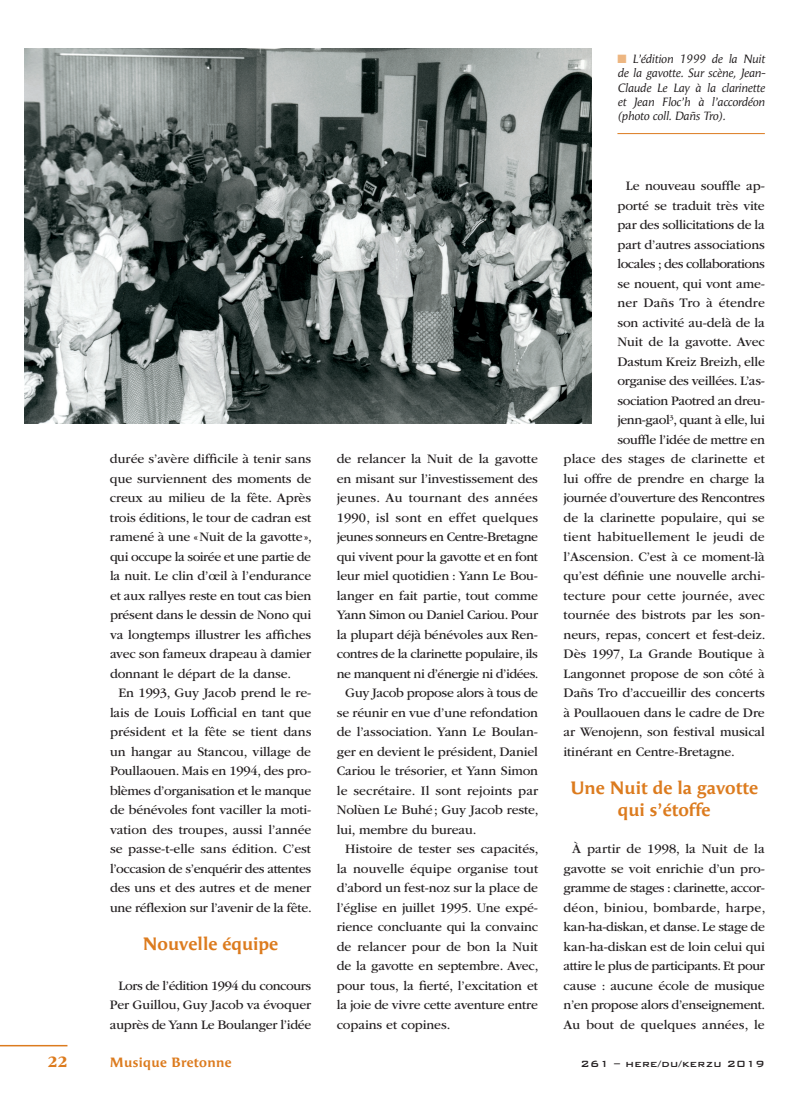
<style>
.page{position:relative;width:806px;height:1106px;background:#fff}
.page>*{position:absolute;margin:0;border:0;box-sizing:border-box;transform-origin:0 0}
.t1{font:700 18px/21.6px "Angie";color:#dc7b1e;text-align:center}
.t2{font:700 16.5px "ITC Garamond Std";color:#dc7b1e}
.t3{font:13.5px/19.5px "ITC Garamond Std";letter-spacing:-.01em;color:#231f20;text-align:center}
.t4{font:13.5px "ITC Garamond Std";letter-spacing:-.035em;color:#231f20}
.t5{font:13.5px "ITC Garamond Std";letter-spacing:-.03em;color:#231f20}
.t6{font:13.5px "ITC Garamond Std";letter-spacing:.015em;color:#231f20}
.t7{font:13.5px "ITC Garamond Std";letter-spacing:.01em;color:#231f20}
.t8{font:700 13.5px "Angie";letter-spacing:.025em;color:#dc7b1e}
.t9{font:italic 12px/14.4px "Angie";letter-spacing:-.01em;color:#231f20;text-align:justify}
.t10{font:500 12px "Bank Gothic BT";letter-spacing:.025em;color:#231f20}
.s1{color:#edb681}
</style>
<div class="page">
<hr style="left:0;top:1045px;width:67px;height:1px;background:#dc7b1e">
<hr style="left:617px;top:133px;width:148px;height:1px;background:#dc7b1e">
<img style="left:24px;top:48px;width:568px;height:375px">
<p class="t3" style="left:110px;top:449px;width:203px;text-align:justify">durée s’avère difficile à tenir sans que surviennent des moments de creux au milieu de la fête. Après trois éditions, le tour de cadran est ramené à une «Nuit de la gavotte», qui occupe la soirée et une partie de la nuit. Le clin d’œil à l’endurance et aux rallyes reste en tout cas bien présent dans le dessin de Nono qui va longtemps illustrer les affiches avec son fameux drapeau à damier donnant le départ de la danse.</p>
<p class="t3" style="left:110px;top:683px;width:203px">En 1993, Guy Jacob prend le re&shy;lais de Louis Lofficial en tant que président et la fête se tient dans un hangar au Stancou, village de Poullaouen. Mais en 1994, des pro&shy;blèmes d’organisation et le manque de bénévoles font vaciller la moti&shy;vation des troupes, aussi l’année se passe-t-elle sans édition. C’est l’occasion de s’enquérir des attentes des uns et des autres et de mener une réflexion sur l’avenir de la fête.</p>
<h1 class="t1" style="left:143px;top:934px;width:137px">Nouvelle équipe</h1>
<p class="t3" style="left:110px;top:976px;width:203px;text-align:justify;text-indent:9px">Lors de l’édition 1994 du concours Per Guillou, Guy Jacob va évoquer auprès de Yann Le Boulanger l’idée</p>
<p class="t3" style="left:337px;top:449px;width:203px">de relancer la Nuit de la gavotte</p>
<p class="t3" style="left:337px;top:468px;width:203px">en misant sur l’investissement des</p>
<p class="t6" style="left:337px;top:490px;width:203px">jeunes. Au tournant des années</p>
<p class="t6" style="left:337px;top:510px;width:203px">1990, isl sont en effet quelques</p>
<p class="t4" style="left:337px;top:529px;width:203px">jeunes sonneurs en Centre-Bretagne</p>
<p class="t3" style="left:337px;top:546px;width:203px">qui vivent pour la gavotte et en font</p>
<p class="t3" style="left:337px;top:566px;width:203px">leur miel quotidien : Yann Le Bou-</p>
<p class="t3" style="left:337px;top:585px;width:203px">langer en fait partie, tout comme</p>
<p class="t3" style="left:337px;top:605px;width:203px">Yann Simon ou Daniel Cariou. Pour</p>
<p class="t3" style="left:337px;top:624px;width:203px">la plupart déjà bénévoles aux Ren-</p>
<p class="t5" style="left:337px;top:646px;width:203px">contres de la clarinette populaire, ils</p>
<p class="t4" style="left:337px;top:666px;width:203px">ne manquent ni d’énergie ni d’idées.</p>
<p class="t3" style="left:345px;top:683px;width:194px">Guy Jacob propose alors à tous de</p>
<p class="t3" style="left:337px;top:702px;width:203px">se réunir en vue d’une refondation</p>
<p class="t3" style="left:337px;top:722px;width:203px">de l’association. Yann Le Boulan-</p>
<p class="t3" style="left:337px;top:741px;width:203px">ger en devient le président, Daniel</p>
<p class="t3" style="left:337px;top:761px;width:203px">Cariou le trésorier, et Yann Simon</p>
<p class="t3" style="left:337px;top:780px;width:203px">le secrétaire. Il sont rejoints par</p>
<p class="t3" style="left:337px;top:800px;width:203px">Nolùen Le Buhé; Guy Jacob reste,</p>
<p class="t3" style="left:337px;top:819px;width:141px">lui, membre du bureau.</p>
<p class="t3" style="left:345px;top:839px;width:195px">Histoire de tester ses capacités,</p>
<p class="t3" style="left:337px;top:858px;width:203px">la nouvelle équipe organise tout</p>
<p class="t3" style="left:337px;top:878px;width:203px">d’abord un fest-noz sur la place de</p>
<p class="t3" style="left:337px;top:897px;width:203px">l’église en juillet 1995. Une expé-</p>
<p class="t3" style="left:337px;top:917px;width:203px">rience concluante qui la convainc</p>
<p class="t3" style="left:337px;top:936px;width:203px">de relancer pour de bon la Nuit</p>
<p class="t3" style="left:337px;top:956px;width:203px">de la gavotte en septembre. Avec,</p>
<p class="t3" style="left:337px;top:975px;width:203px">pour tous, la fierté, l’excitation et</p>
<p class="t3" style="left:337px;top:995px;width:203px">la joie de vivre cette aventure entre</p>
<p class="t3" style="left:337px;top:1014px;width:115px">copains et copines.</p>
<p class="t9" style="left:617px;top:52px;width:150px"><span class="s1">■</span> L’édition 1999 de la Nuit de la gavotte. Sur scène, Jean-Claude Le Lay à la clarinette et Jean Floc’h à l’accordéon (photo coll. Dañs Tro).</p>
<p class="t3" style="left:626px;top:176px;width:140px">Le nouveau souffle ap-</p>
<p class="t3" style="left:617px;top:196px;width:149px">porté se traduit très vite</p>
<p class="t3" style="left:617px;top:215px;width:149px">par des sollicitations de la</p>
<p class="t3" style="left:617px;top:235px;width:149px">part d’autres associations</p>
<p class="t4" style="left:617px;top:256px;width:149px">locales ; des collaborations</p>
<p class="t3" style="left:617px;top:274px;width:149px">se nouent, qui vont ame-</p>
<p class="t3" style="left:617px;top:293px;width:149px">ner Dañs Tro à étendre</p>
<p class="t3" style="left:617px;top:313px;width:149px">son activité au-delà de la</p>
<p class="t3" style="left:617px;top:332px;width:149px">Nuit de la gavotte. Avec</p>
<p class="t3" style="left:617px;top:352px;width:149px">Dastum Kreiz Breizh, elle</p>
<p class="t3" style="left:617px;top:371px;width:149px">organise des veillées. L’as-</p>
<p class="t5" style="left:617px;top:393px;width:149px">sociation Paotred an dreu-</p>
<p class="t5" style="left:617px;top:412px;width:149px">jenn-gaol<sup>3</sup>, quant à elle, lui</p>
<p class="t3" style="left:617px;top:430px;width:149px">souffle l’idée de mettre en</p>
<p class="t3" style="left:564px;top:449px;width:203px">place des stages de clarinette et</p>
<p class="t3" style="left:564px;top:469px;width:203px">lui offre de prendre en charge la</p>
<p class="t3" style="left:564px;top:488px;width:203px">journée d’ouverture des Rencontres</p>
<p class="t3" style="left:564px;top:508px;width:203px">de la clarinette populaire, qui se</p>
<p class="t6" style="left:564px;top:529px;width:203px">tient habituellement le jeudi de</p>
<p class="t3" style="left:564px;top:547px;width:203px">l’Ascension. C’est à ce moment-là</p>
<p class="t3" style="left:564px;top:566px;width:203px">qu’est définie une nouvelle archi-</p>
<p class="t7" style="left:564px;top:588px;width:203px">tecture pour cette journée, avec</p>
<p class="t3" style="left:564px;top:605px;width:203px">tournée des bistrots par les son-</p>
<p class="t3" style="left:564px;top:624px;width:203px">neurs, repas, concert et fest-deiz.</p>
<p class="t3" style="left:564px;top:644px;width:203px">Dès 1997, La Grande Boutique à</p>
<p class="t3" style="left:564px;top:663px;width:203px">Langonnet propose de son côté à</p>
<p class="t3" style="left:564px;top:683px;width:203px">Dañs Tro d’accueillir des concerts</p>
<p class="t3" style="left:564px;top:702px;width:203px">à Poullaouen dans le cadre de Dre</p>
<p class="t3" style="left:564px;top:722px;width:203px">ar Wenojenn, son festival musical</p>
<p class="t3" style="left:564px;top:741px;width:173px">itinérant en Centre-Bretagne.</p>
<h1 class="t1" style="left:570px;top:778px;width:189px">Une Nuit de la gavotte qui s’étoffe</h1>
<p class="t3" style="left:564px;top:839px;width:203px">À partir de 1998, la Nuit de la gavotte se voit enrichie d’un pro&shy;gramme de stages : clarinette, accor&shy;déon, biniou, bombarde, harpe, kan-ha-diskan, et danse. Le stage de kan-ha-diskan est de loin celui qui attire le plus de participants. Et pour cause : aucune école de musique n’en propose alors d’enseignement.<br>Au bout de quelques années, le</p>
<p class="t2" style="left:48px;top:1052px;width:21px">22</p>
<p class="t8" style="left:110px;top:1054px;width:123px">Musique Bretonne</p>
<p class="t10" style="left:581px;top:1057px;width:186px">261 – here/du/kerzu 2019</p>
</div>
